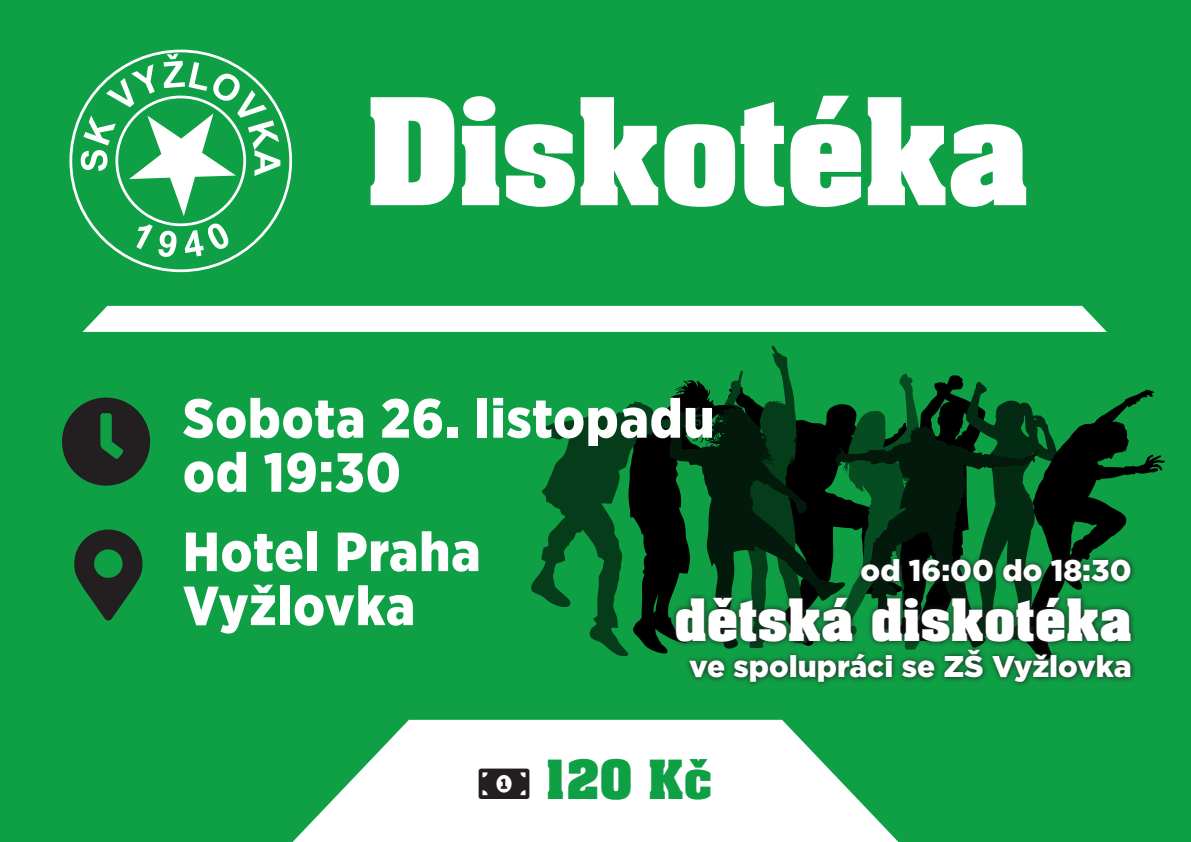
<style>
.page{position:relative;width:1191px;height:842px;background:#0fa046}
.page>*{position:absolute;margin:0;border:0;box-sizing:border-box;transform-origin:0 0}
.t1{font:700 126px "Aachen CE";color:#fff}
.t2{font:900 55px/54px "Gotham Narrow";letter-spacing:.02em;color:#fff}
.t3{font:700 49.7px "Aachen CE";letter-spacing:.01em;color:#fff}
.t4{font:700 46px "Aachen CE";color:#0fa046}
.t5{font:900 30px "Gotham";color:#fff}
.s1{color:#231f20}
</style>
<div class="page">
<div style="left:82px;top:306px;width:1025px;height:26px;background:#fff"></div>
<svg style="left:292px;top:720px;width:606px;height:122px;fill:#fff"></svg>
<svg style="left:671px;top:346px;width:124px;height:59px"></svg>
<svg style="left:837px;top:374px;width:327px;height:179px"></svg>
<svg style="left:531px;top:401px;width:175px;height:255px"></svg>
<svg style="left:669px;top:405px;width:176px;height:244px;background:#032a13"></svg>
<svg style="left:670px;top:553px;width:465px;height:133px"></svg>
<svg style="left:69px;top:50px;width:223px;height:222px"></svg>
<svg style="left:81px;top:54px;width:199px;height:203px"></svg>
<svg style="left:479px;top:769px;width:50px;height:30px"></svg>
<h1 class="t1" style="left:366px;top:59px;width:664px">Diskotéka</h1>
<p class="t2" style="left:183px;top:391px;width:533px">Sobota 26. listopadu od 19:30</p>
<p class="t2" style="left:183px;top:524px;width:299px">Hotel Praha<br>Vyžlovka</p>
<p class="t5" style="left:860px;top:550px;width:272px">od 16:00 do 18:30</p>
<p class="t3" style="left:675px;top:583px;width:458px">dětská diskotéka</p>
<p class="t5" style="left:689px;top:645px;width:444px">ve spolupráci se ZŠ Vyžlovka</p>
<p class="t4" style="left:479px;top:746px;width:235px"><span class="s1">□■●●●▼</span> 120 Kč</p>
</div>
